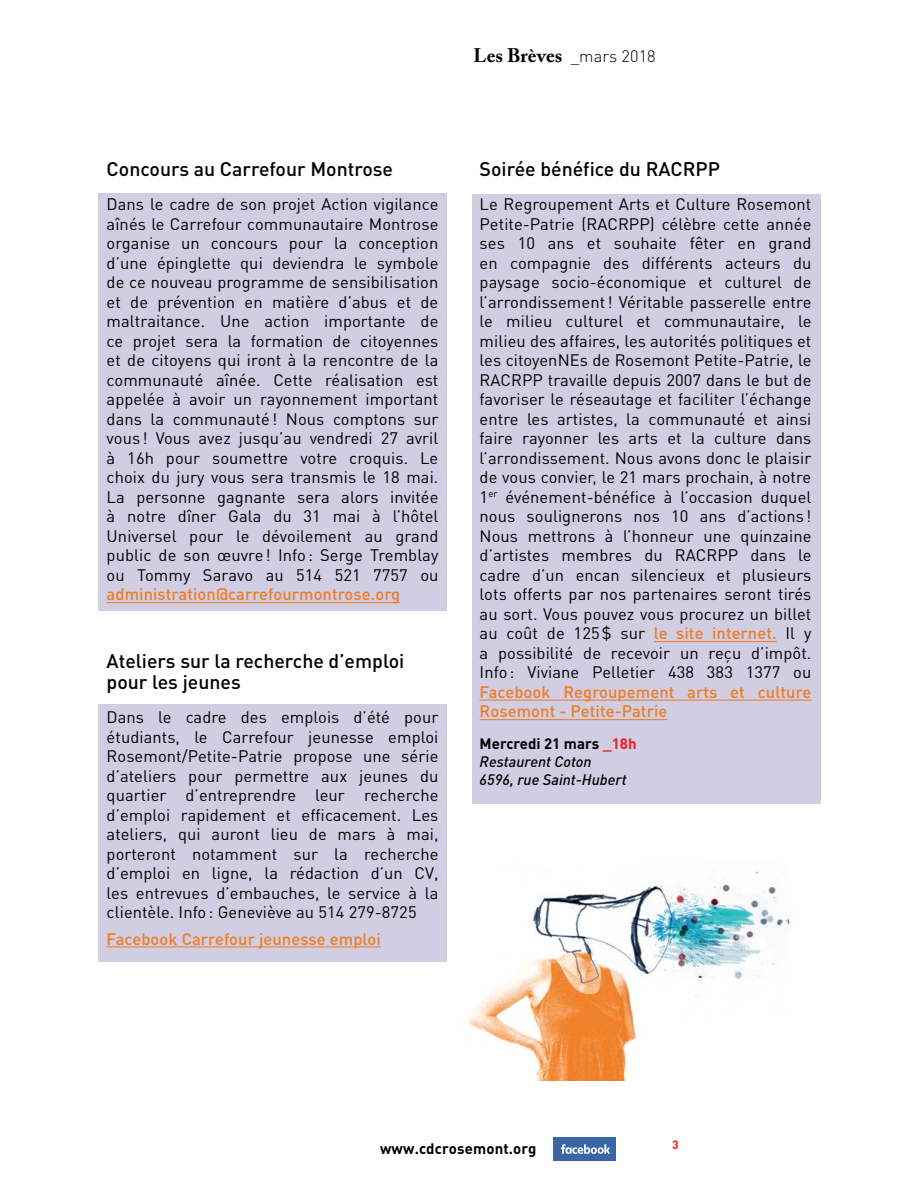
<style>
.page{position:relative;width:918px;height:1188px;background:#fff}
.page>*{position:absolute;margin:0;border:0;box-sizing:border-box;transform-origin:0 0}
.t1{font:500 19.5px/21px "DIN";color:#000}
.t2{font:700 19.5px "Adobe Caslon Pro";letter-spacing:.005em;color:#000}
.t3{font:16.5px/19.5px "DIN Pro";letter-spacing:.005em;color:#000;text-align:justify}
.t4{font:500 16.5px/19.5px "DIN Pro";letter-spacing:.005em;color:#ef7c22}
.t5{font:italic 500 15px/18px "DIN Pro";color:#000}
.t6{font:700 15px "DIN Pro";letter-spacing:.01em;color:#000}
.t7{font:700 12px "DIN Pro";color:#ed1d24}
.s1{font-family:"DIN Pro";font-weight:300;font-size:16.5px}
.s2{font-weight:500;color:#ef7c22}
.s3{font-weight:700;font-style:normal}
.s4{font-weight:700;font-style:normal;color:#ed1d24}
</style>
<div class="page">
<div style="left:554px;top:1137px;width:62px;height:24px;background:#3b66a6"></div>
<svg style="left:561px;top:1144px;width:49px;height:10px"></svg>
<img style="left:426px;top:871px;width:365px;height:209px">
<div style="left:98px;top:193px;width:349px;height:418px;background:#d1cde3"></div>
<div style="left:98px;top:704px;width:349px;height:257px;background:#d1cde3"></div>
<div style="left:472px;top:194px;width:349px;height:610px;background:#d1cde3"></div>
<hr style="left:654px;top:641px;width:123px;height:1px;background:#ef7c22">
<hr style="left:480px;top:700px;width:331px;height:1px;background:#ef7c22">
<hr style="left:480px;top:719px;width:187px;height:1px;background:#ef7c22">
<hr style="left:107px;top:602px;width:293px;height:1px;background:#ef7c22">
<hr style="left:107px;top:946px;width:274px;height:1px;background:#ef7c22">
<p class="t2" style="left:473px;top:44px;width:184px">Les Brèves <span class="s1">_mars 2018</span></p>
<p class="t1" style="left:107px;top:158px;width:288px">Concours au Carrefour Montrose</p>
<p class="t3" style="left:107px;top:194px;width:333px">Dans le cadre de son projet Action vigilance aînés le Carrefour communautaire Montrose organise un concours pour la conception d’une épinglette qui deviendra le symbole de ce nouveau programme de sensibilisation et de prévention en matière d’abus et de maltraitance. Une action importante de ce projet sera la formation de citoyennes et de citoyens qui iront à la rencontre de la communauté aînée. Cette réalisation est appelée à avoir un rayonnement important dans la communauté ! Nous comptons sur vous ! Vous avez jusqu’au vendredi 27 avril à 16h pour soumettre votre croquis. Le choix du jury vous sera transmis le 18 mai.<br>La personne gagnante sera alors invitée à notre dîner Gala du 31 mai à l’hôtel Universel pour le dévoilement au grand public de son œuvre ! Info : Serge Tremblay ou Tommy Saravo au 514 521 7757 ou</p>
<p class="t4" style="left:107px;top:584px;width:295px">administration@carrefourmontrose.org</p>
<p class="t1" style="left:107px;top:650px;width:299px">Ateliers sur la recherche d’emploi pour les jeunes</p>
<p class="t3" style="left:107px;top:707px;width:333px">Dans le cadre des emplois d’été pour étudiants, le Carrefour jeunesse emploi Rosemont/Petite-Patrie propose une série d’ateliers pour permettre aux jeunes du quartier d’entreprendre leur recherche d’emploi rapidement et efficacement. Les ateliers, qui auront lieu de mars à mai, porteront notamment sur la recherche d’emploi en ligne, la rédaction d’un CV, les entrevues d’embauches, le service à la clientèle. Info : Geneviève au 514 279-8725</p>
<p class="t4" style="left:107px;top:928px;width:276px">Facebook Carrefour jeunesse emploi</p>
<p class="t1" style="left:480px;top:158px;width:242px">Soirée bénéfice du RACRPP</p>
<p class="t3" style="left:480px;top:194px;width:333px">Le Regroupement Arts et Culture Rosemont Petite-Patrie (RACRPP) célèbre cette année ses 10 ans et souhaite fêter en grand en compagnie des différents acteurs du paysage socio-économique et culturel de l’arrondissement! Véritable passerelle entre le milieu culturel et communautaire, le milieu des affaires, les autorités politiques et les citoyenNEs de Rosemont Petite-Patrie, le RACRPP travaille depuis 2007 dans le but de favoriser le réseautage et faciliter l’échange entre les artistes, la communauté et ainsi faire rayonner les arts et la culture dans l’arrondissement. Nous avons donc le plaisir de vous convier, le 21 mars prochain, à notre 1<sup>er</sup> événement-bénéfice à l’occasion duquel nous soulignerons nos 10 ans d’actions !<br>Nous mettrons à l’honneur une quinzaine d’artistes membres du RACRPP dans le cadre d’un encan silencieux et plusieurs lots offerts par nos partenaires seront tirés au sort. Vous pouvez vous procurez un billet au coût de 125$ sur <span class="s2">le site internet.</span> Il y a possibilité de recevoir un reçu d’impôt.<br>Info : Viviane Pelletier 438 383 1377 ou</p>
<p class="t4" style="left:480px;top:682px;width:333px">Facebook Regroupement arts et culture<br>Rosemont - Petite-Patrie</p>
<p class="t5" style="left:480px;top:734px;width:158px"><span class="s3">Mercredi 21 mars</span> <span class="s4">_18h<br></span>Restaurent Coton<br>6596, rue Saint-Hubert</p>
<p class="t6" style="left:380px;top:1138px;width:158px">www.cdcrosemont.org</p>
<p class="t7" style="left:672px;top:1137px;width:8px">3</p>
</div>
